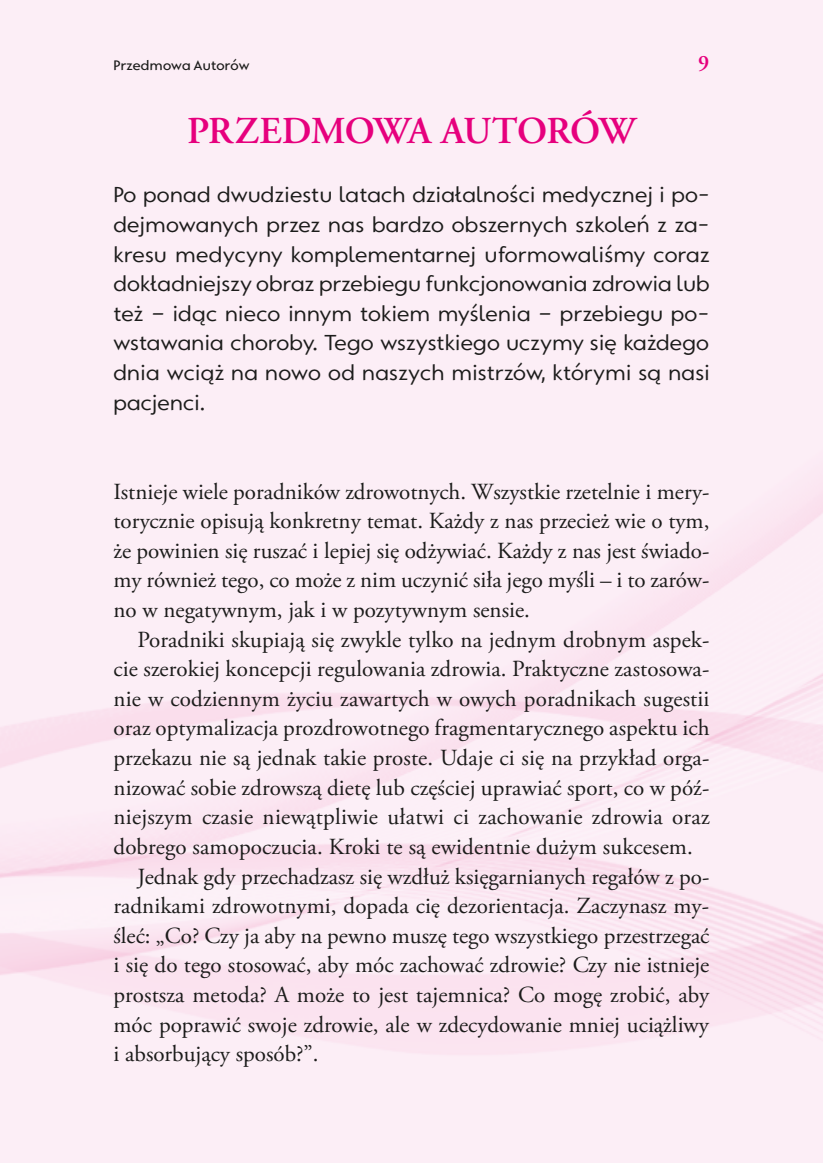
<style>
.page{position:relative;width:823px;height:1163px;background:#fff}
.page>*{position:absolute;margin:0;border:0;box-sizing:border-box;transform-origin:0 0}
.t1{font:600 38px "Adobe Garamond Pro";letter-spacing:-.025em;color:#e6007d}
.t2{font:23px/29.6px "Adobe Garamond Pro";color:#1c1c1b;text-align:justify}
.t3{font:22px/29.6px "Quell Linear";letter-spacing:.015em;color:#1c1c1b;text-align:justify}
.t4{font:600 22px "Adobe Garamond Pro";color:#e6007d}
.t5{font:500 14px "Quell Linear";letter-spacing:.01em;color:#1c1c1b}
</style>
<div class="page">
<p class="t5" style="left:113px;top:56px;width:137px">Przedmowa Autorów</p>
<p class="t4" style="left:697px;top:50px;width:13px">9</p>
<h1 class="t1" style="left:187px;top:109px;width:450px">PRZEDMOWA AUTORÓW</h1>
<p class="t3" style="left:113px;top:180px;width:597px">Po ponad dwudziestu latach działalności medycznej i po&shy;dejmowanych przez nas bardzo obszernych szkoleń z za&shy;kresu medycyny komplementarnej uformowaliśmy coraz dokładniejszy obraz przebiegu funkcjonowania zdrowia lub też – idąc nieco innym tokiem myślenia – przebiegu po&shy;wstawania choroby. Tego wszystkiego uczymy się każdego dnia wciąż na nowo od naszych mistrzów, którymi są nasi pacjenci.</p>
<p class="t2" style="left:113px;top:477px;width:597px">Istnieje wiele poradników zdrowotnych. Wszystkie rzetelnie i mery&shy;torycznie opisują konkretny temat. Każdy z nas przecież wie o tym, że powinien się ruszać i lepiej się odżywiać. Każdy z nas jest świado&shy;my również tego, co może z nim uczynić siła jego myśli – i to zarów&shy;no w negatywnym, jak i w pozytywnym sensie.</p>
<p class="t2" style="left:137px;top:625px;width:573px">Poradniki skupiają się zwykle tylko na jednym drobnym aspek-</p>
<p class="t2" style="left:113px;top:655px;width:597px">cie szerokiej koncepcji regulowania zdrowia. Praktyczne zastosowa-</p>
<p class="t2" style="left:113px;top:684px;width:597px">nie w codziennym życiu zawartych w owych poradnikach sugestii</p>
<p class="t2" style="left:113px;top:714px;width:597px">oraz optymalizacja prozdrowotnego fragmentarycznego aspektu ich</p>
<p class="t2" style="left:113px;top:743px;width:597px">przekazu nie są jednak takie proste. Udaje ci się na przykład orga-</p>
<p class="t2" style="left:113px;top:773px;width:597px">nizować sobie zdrowszą dietę lub częściej uprawiać sport, co w póź-</p>
<p class="t2" style="left:113px;top:803px;width:597px">niejszym czasie niewątpliwie ułatwi ci zachowanie zdrowia oraz</p>
<p class="t2" style="left:113px;top:832px;width:580px">dobrego samopoczucia. Kroki te są ewidentnie dużym sukcesem.</p>
<p class="t2" style="left:137px;top:862px;width:573px">Jednak gdy przechadzasz się wzdłuż księgarnianych regałów z po-</p>
<p class="t2" style="left:113px;top:891px;width:596px">radnikami zdrowotnymi, dopada cię dezorientacja. Zaczynasz my-</p>
<p class="t2" style="left:113px;top:921px;width:597px">śleć: „Co? Czy ja aby na pewno muszę tego wszystkiego przestrzegać</p>
<p class="t2" style="left:113px;top:951px;width:597px">i się do tego stosować, aby móc zachować zdrowie? Czy nie istnieje</p>
<p class="t2" style="left:113px;top:980px;width:597px">prostsza metoda? A może to jest tajemnica? Co mogę zrobić, aby</p>
<p class="t2" style="left:113px;top:1010px;width:596px">móc poprawić swoje zdrowie, ale w zdecydowanie mniej uciążliwy</p>
<p class="t2" style="left:113px;top:1039px;width:206px">i absorbujący sposób?”.</p>
</div>
